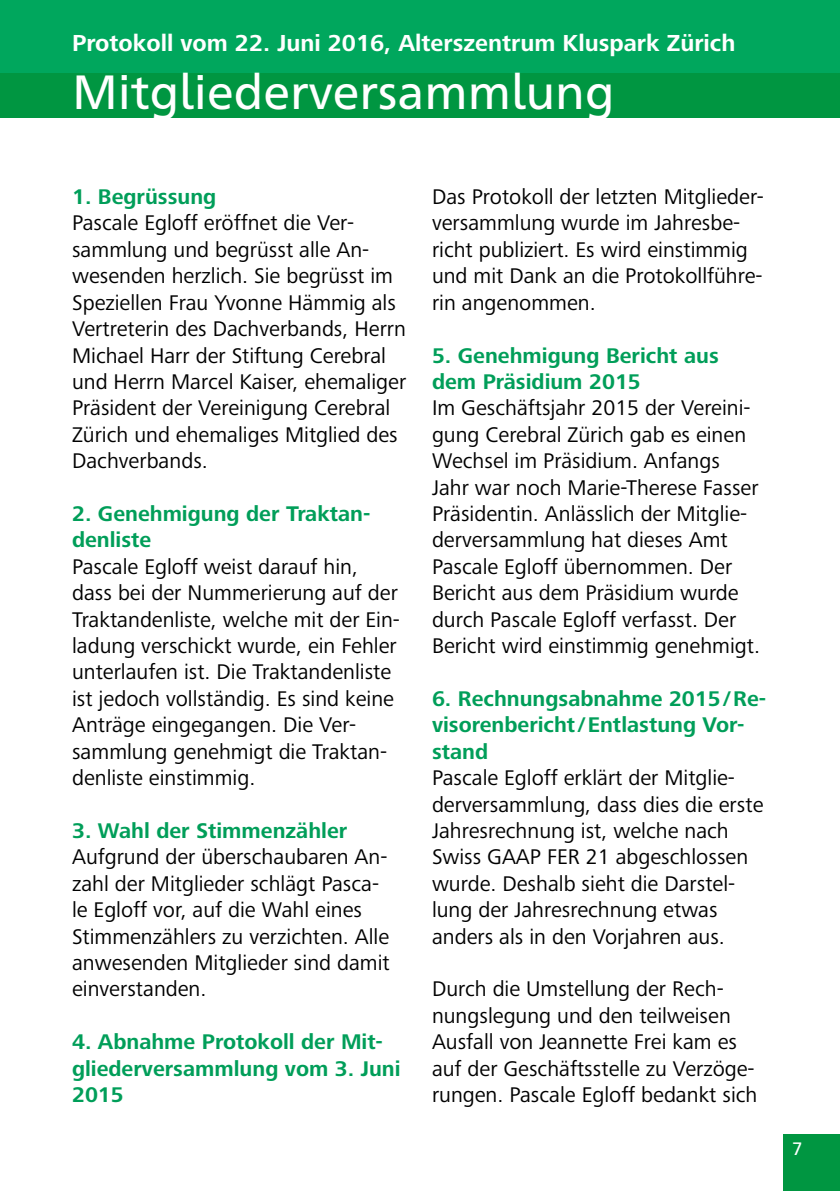
<style>
.page{position:relative;width:840px;height:1191px;background:#fff}
.page>*{position:absolute;margin:0;border:0;box-sizing:border-box;transform-origin:0 0}
.t1{font:48px "Frutiger Neue 1450";color:#fff}
.t2{font:700 24px "Frutiger Next";color:#fff}
.t3{font:22px/26.4px "Frutiger Next";color:#000}
.t4{font:700 22px/26.4px "Frutiger Next";color:#009e59}
.t5{font:18px "Frutiger Neue 1450";color:#fff}
</style>
<div class="page">
<div style="left:811px;top:1162px;width:28px;height:29px;background:#009641"></div>
<div style="left:811px;top:1134px;width:28px;height:28px;background:#009641"></div>
<div style="left:782px;top:1162px;width:29px;height:29px;background:#009641"></div>
<div style="left:782px;top:1134px;width:29px;height:28px;background:#009641"></div>
<div style="left:0;top:72px;width:839px;height:45px;background:#009641"></div>
<div style="left:0;top:0;width:839px;height:72px;background:#00a75d"></div>
<p class="t2" style="left:72px;top:30px;width:664px">Protokoll vom 22. Juni 2016, Alterszentrum Kluspark Zürich</p>
<h1 class="t1" style="left:72px;top:64px;width:543px">Mitgliederversammlung</h1>
<p class="t4" style="left:72px;top:183px;width:146px">1. Begrüssung</p>
<p class="t3" style="left:72px;top:210px;width:335px">Pascale Egloff eröffnet die Ver&shy;sammlung und begrüsst alle An&shy;wesenden herzlich. Sie begrüsst im Speziellen Frau Yvonne Hämmig als Vertreterin des Dachverbands, Herrn Michael Harr der Stiftung Cerebral und Herrn Marcel Kaiser, ehemaliger Präsident der Vereinigung Cerebral Zürich und ehemaliges Mitglied des Dachverbands.</p>
<p class="t4" style="left:72px;top:500px;width:300px">2. Genehmigung der Traktan&shy;denliste</p>
<p class="t3" style="left:72px;top:553px;width:329px">Pascale Egloff weist darauf hin, dass bei der Nummerierung auf der Traktandenliste, welche mit der Ein&shy;ladung verschickt wurde, ein Fehler unterlaufen ist. Die Traktandenliste ist jedoch vollständig. Es sind keine Anträge eingegangen. Die Ver&shy;sammlung genehmigt die Traktan&shy;denliste einstimmig.</p>
<p class="t4" style="left:72px;top:817px;width:276px">3. Wahl der Stimmenzähler</p>
<p class="t3" style="left:72px;top:844px;width:319px">Aufgrund der überschaubaren An&shy;zahl der Mitglieder schlägt Pasca&shy;le Egloff vor, auf die Wahl eines<br>Stimmenzählers zu verzichten. Alle anwesenden Mitglieder sind damit einverstanden.</p>
<p class="t4" style="left:72px;top:1028px;width:330px">4. Abnahme Protokoll der Mit&shy;gliederversammlung vom 3. Juni<br>2015</p>
<p class="t3" style="left:432px;top:184px;width:333px">Das Protokoll der letzten Mitglieder&shy;versammlung wurde im Jahresbe&shy;richt publiziert. Es wird einstimmig und mit Dank an die Protokollführe&shy;rin angenommen.</p>
<p class="t4" style="left:432px;top:342px;width:288px">5. Genehmigung Bericht aus dem Präsidium 2015</p>
<p class="t3" style="left:432px;top:395px;width:329px">Im Geschäftsjahr 2015 der Vereini&shy;gung Cerebral Zürich gab es einen Wechsel im Präsidium. Anfangs Jahr war noch Marie-Therese Fasser Präsidentin. Anlässlich der Mitglie&shy;derversammlung hat dieses Amt Pascale Egloff übernommen. Der Bericht aus dem Präsidium wurde durch Pascale Egloff verfasst. Der Bericht wird einstimmig genehmigt.</p>
<p class="t4" style="left:432px;top:685px;width:335px">6. Rechnungsabnahme 2015/Re&shy;visorenbericht/Entlastung Vor&shy;stand</p>
<p class="t3" style="left:432px;top:764px;width:333px">Pascale Egloff erklärt der Mitglie&shy;derversammlung, dass dies die erste Jahresrechnung ist, welche nach Swiss GAAP FER 21 abgeschlossen wurde. Deshalb sieht die Darstel&shy;lung der Jahresrechnung etwas anders als in den Vorjahren aus.</p>
<p class="t3" style="left:432px;top:976px;width:327px">Durch die Umstellung der Rech&shy;nungslegung und den teilweisen Ausfall von Jeannette Frei kam es auf der Geschäftsstelle zu Verzöge&shy;rungen. Pascale Egloff bedankt sich</p>
<p class="t5" style="left:791px;top:1138px;width:12px">7</p>
</div>
